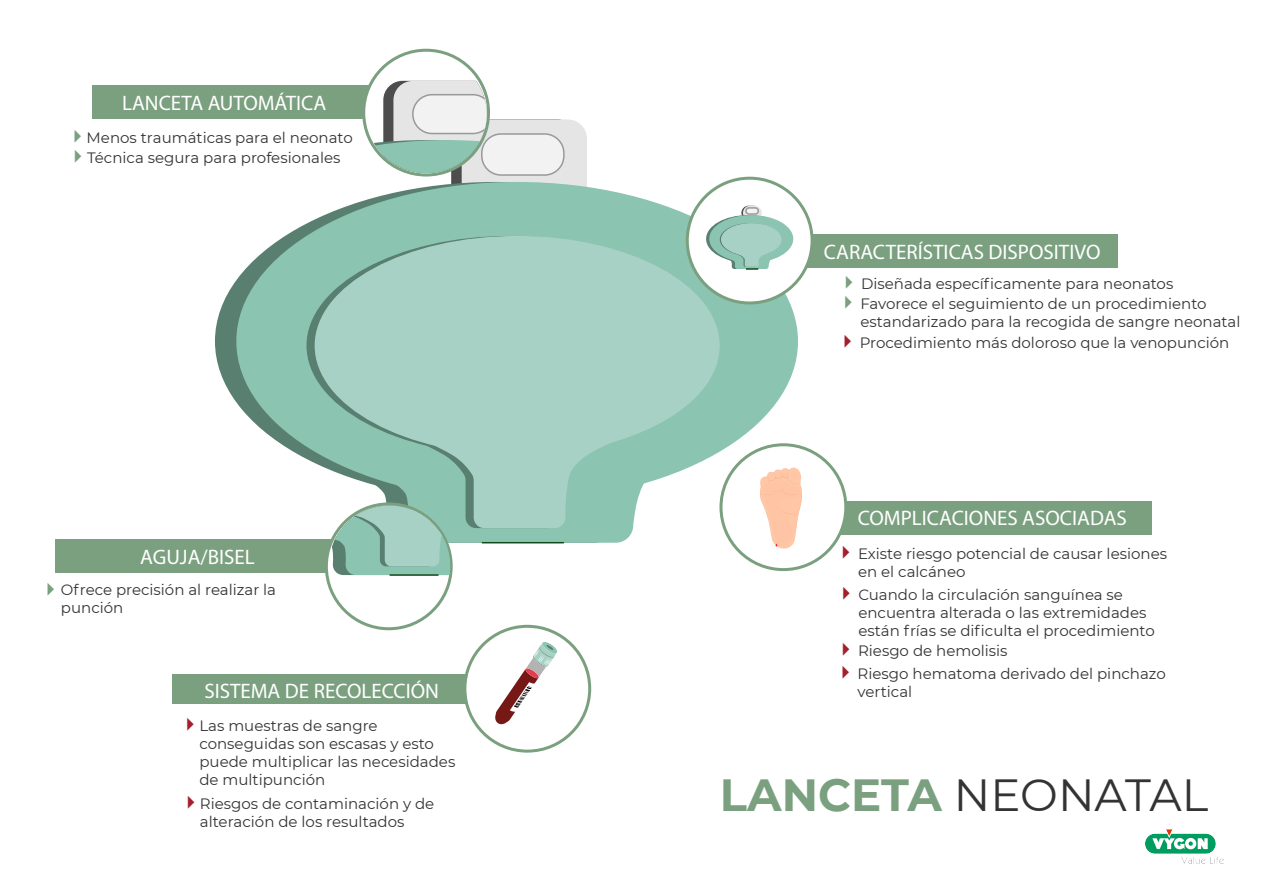
<style>
.page{position:relative;width:1263px;height:893px;background:#fff}
.page>*{position:absolute;margin:0;border:0;box-sizing:border-box;transform-origin:0 0}
.t1{font:45px "Montserrat";color:#333}
.t2{font:21px "Myriad Pro";color:#fff}
.t3{font:15px/18px "Montserrat";color:#333}
.s1{font-weight:700;color:#7aa07f}
</style>
<div class="page">
<img style="left:1146px;top:830px;width:77px;height:33px">
<div style="left:462px;top:119px;width:125px;height:95px;background:#e5e5e5;border-radius:19px"></div>
<div style="left:215px;top:182px;width:562px;height:319px;background:#587f70;border-radius:50%"></div>
<div style="left:236px;top:182px;width:562px;height:319px;background:#8bc4b0;border-radius:50%"></div>
<div style="left:482px;top:134px;width:82px;height:41px;background:#f2f2f2;border-radius:19px"></div>
<div style="left:481px;top:133px;width:84px;height:43px;border:2px solid #999;border-radius:19px"></div>
<div style="left:315px;top:236px;width:405px;height:219px;background:#a8d1c6;border-radius:50%"></div>
<div style="left:92px;top:86px;width:287px;height:33px;background:#7aa07f"></div>
<div style="left:362px;top:49px;width:128px;height:128px;border:3px solid #7aa07f;border-radius:50%"></div>
<svg style="left:366px;top:81px;width:121px;height:92px"></svg>
<div style="left:828px;top:501px;width:324px;height:33px;background:#7aa07f"></div>
<div style="left:721px;top:445px;width:125px;height:125px;background:#fff;border-radius:50%"></div>
<div style="left:719px;top:443px;width:128px;height:128px;border:3px solid #7aa07f;border-radius:50%"></div>
<div style="left:794px;top:234px;width:324px;height:34px;background:#7aa07f"></div>
<div style="left:687px;top:178px;width:125px;height:125px;background:#fff;border-radius:50%"></div>
<div style="left:686px;top:177px;width:127px;height:127px;border:3px solid #7aa07f;border-radius:50%"></div>
<svg style="left:741px;top:206px;width:19px;height:14px"></svg>
<div style="left:743px;top:206px;width:19px;height:14px;background:#e5e5e5;border-radius:7px"></div>
<svg style="left:706px;top:215px;width:84px;height:48px"></svg>
<div style="left:709px;top:215px;width:84px;height:48px;background:#8bc4b0;border-radius:50%"></div>
<div style="left:746px;top:208px;width:12px;height:6px;background:#f2f2f2;border-radius:3px"></div>
<div style="left:745px;top:207px;width:14px;height:8px;border:2px solid #999;border-radius:3px"></div>
<svg style="left:720px;top:223px;width:60px;height:33px"></svg>
<div style="left:721px;top:223px;width:60px;height:33px;background:#a8d1c6;border-radius:50%"></div>
<svg style="left:720px;top:252px;width:60px;height:18px"></svg>
<svg style="left:760px;top:467px;width:42px;height:82px"></svg>
<div style="left:55px;top:539px;width:287px;height:34px;background:#7aa07f"></div>
<svg style="left:306px;top:432px;width:403px;height:143px"></svg>
<hr style="left:390px;top:574px;width:48px;height:2px;background:#12491d">
<div style="left:172px;top:674px;width:320px;height:29px;background:#7aa07f"></div>
<div style="left:465px;top:626px;width:125px;height:125px;background:#fff;border-radius:50%"></div>
<div style="left:463px;top:625px;width:128px;height:128px;border:3px solid #7aa07f;border-radius:50%"></div>
<svg style="left:495px;top:642px;width:63px;height:83px"></svg>
<h2 class="t2" style="left:122px;top:90px;width:206px">LANCETA AUTOMÁTICA</h2>
<p class="t3" style="left:87px;top:126px;width:268px;line-height:20.7px">Menos traumáticas para el neonato<br>Técnica segura para profesionales</p>
<h2 class="t2" style="left:140px;top:544px;width:116px">AGUJA/BISEL</h2>
<p class="t3" style="left:61px;top:580px;width:217px">Ofrece precisión al realizar la punción</p>
<h2 class="t2" style="left:204px;top:678px;width:236px">SISTEMA DE RECOLECCIÓN</h2>
<p class="t3" style="left:199px;top:716px;width:257px">Las muestras de sangre conseguidas son escasas y esto puede multiplicar las necesidades de multipunción</p>
<p class="t3" style="left:200px;top:794px;width:236px">Riesgos de contaminación y de alteración de los resultados</p>
<h2 class="t2" style="left:824px;top:239px;width:278px">CARACTERÍSTICAS DISPOSITIVO</h2>
<p class="t3" style="left:860px;top:273px;width:348px;line-height:20px">Diseñada específicamente para neonatos<br>Favorece el seguimiento de un procedimiento</p>
<p class="t3" style="left:860px;top:311px;width:382px;line-height:21px">estandarizado para la recogida de sangre neonatal<br>Procedimiento más doloroso que la venopunción</p>
<h2 class="t2" style="left:858px;top:505px;width:271px">COMPLICACIONES ASOCIADAS</h2>
<p class="t3" style="left:858px;top:544px;width:310px">Existe riesgo potencial de causar lesiones en el calcáneo</p>
<p class="t3" style="left:858px;top:585px;width:298px">Cuando la circulación sanguínea se encuentra alterada o las extremidades están frías se dificulta el procedimiento</p>
<p class="t3" style="left:858px;top:638px;width:310px;line-height:23.1px">Riesgo de hemolisis<br>Riesgo hematoma derivado del pinchazo</p>
<p class="t3" style="left:858px;top:682px;width:56px">vertical</p>
<h1 class="t1" style="left:720px;top:764px;width:490px"><span class="s1">LANCETA</span> NEONATAL</h1>
</div>
